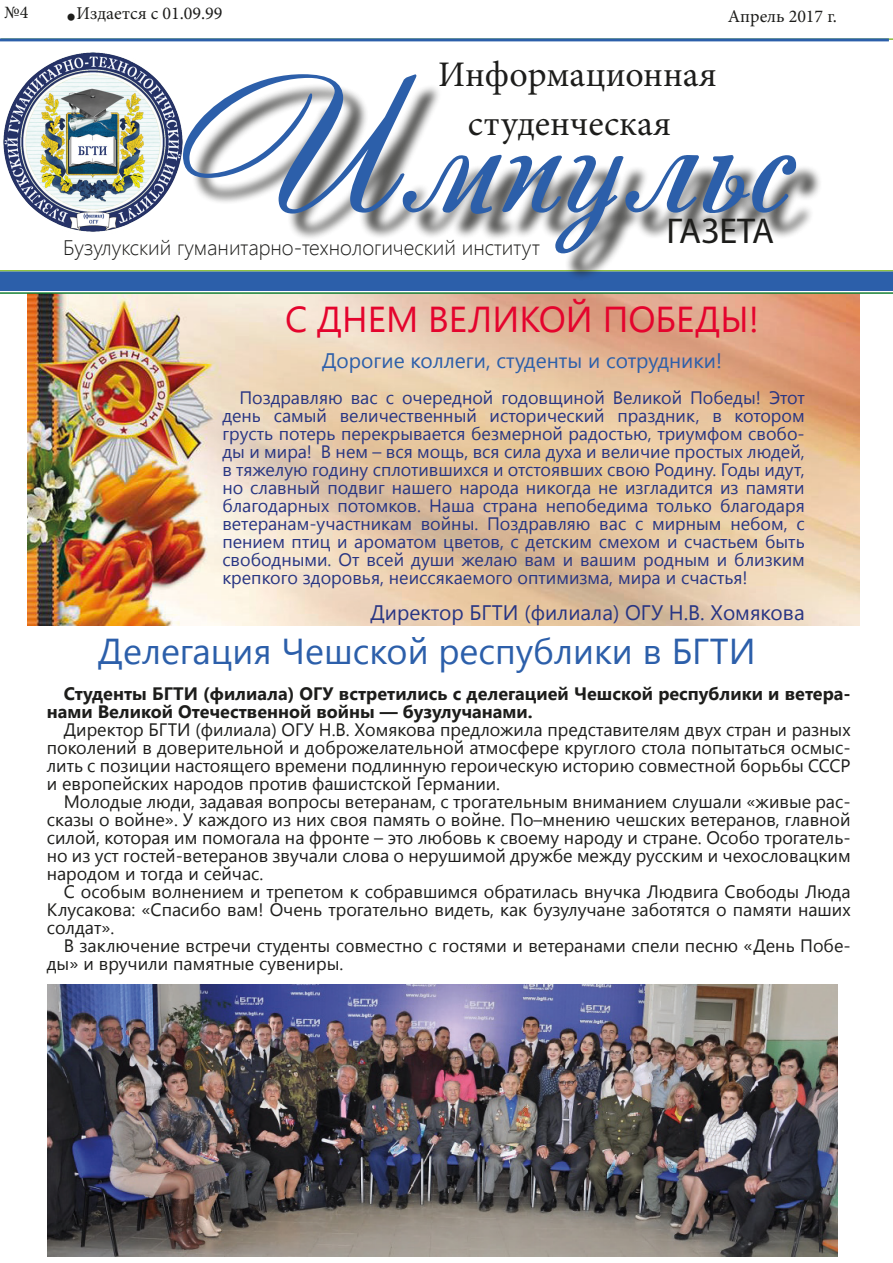
<style>
.page{position:relative;width:893px;height:1263px;background:#fff}
.page>*{position:absolute;margin:0;border:0;box-sizing:border-box;transform-origin:0 0}
.t1{font:184.5px "Andantinoscript";color:#2c5faa}
.t2{font:36px "Segoe UI";color:#2c5faa}
.t3{font:36px "Minion Pro";color:#1d1d1b}
.t4{font:36px "Segoe UI";color:#e4042d}
.t5{font:36px "Myriad Pro";color:#1d1d1b}
.t6{font:300 21px "Segoe UI";color:#1d1d1b}
.t7{font:21px "Segoe UI";color:#283583}
.t8{font:21px "Segoe UI";color:#2c5faa}
.t9{font:18px/18px "Segoe UI";color:#1d1d1b;text-align:justify}
.t10{font:18px/18px "Segoe UI";color:#283583;text-align:justify}
.t11{font:700 18px/18px "Segoe UI";color:#1d1d1b}
.t12{font:18px "Minion Pro";color:#1d1d1b}
</style>
<div class="page">
<img style="left:27px;top:294px;width:832px;height:331px">
<hr style="left:0;top:270px;width:893px;height:2px;background:#8abe3a">
<div style="left:0;top:271px;width:893px;height:20px;background:#2c5faa"></div>
<hr style="left:1px;top:38px;width:892px;height:2px;background:#8abe3a">
<hr style="left:0;top:38px;width:889px;height:3px;background:#2c5faa">
<img style="left:3px;top:52px;width:180px;height:180px">
<div style="left:192px;top:83px;width:631px;height:197px;background:#1d1d1b;opacity:.75"></div>
<hr style="left:0;top:292px;width:893px;height:2px;background:#167f35">
<img style="left:47px;top:984px;width:791px;height:272px">
<p class="t12" style="left:4px;top:0;width:26px">№4</p>
<p class="t12" style="left:728px;top:4px;width:111px">Апрель 2017 г.</p>
<p class="t12" style="left:77px;top:2px;width:148px">Издается с 01.09.99</p>
<p class="t3" style="left:438px;top:50px;width:280px">Информационная</p>
<p class="t3" style="left:468px;top:99px;width:205px">студенческая</p>
<p class="t1" style="left:176px;top:31px;width:624px">Импульс</p>
<p class="t5" style="left:666px;top:209px;width:109px">ГАЗЕТА</p>
<p class="t6" style="left:63px;top:233px;width:478px">Бузулукский гуманитарно-технологический институт</p>
<p class="t4" style="left:285px;top:294px;width:475px">С ДНЕМ ВЕЛИКОЙ ПОБЕДЫ!</p>
<p class="t8" style="left:322px;top:346px;width:402px">Дорогие коллеги, студенты и сотрудники!</p>
<p class="t10" style="left:222px;top:387px;width:584px;text-indent:17px">Поздравляю вас с очередной годовщиной Великой Победы! Этот день самый величественный исторический праздник, в котором грусть потерь перекрывается безмерной радостью, триумфом свобо&shy;ды и мира! В нем – вся мощь, вся сила духа и величие простых людей, в тяжелую годину сплотившихся и отстоявших свою Родину. Годы идут, но славный подвиг нашего народа никогда не изгладится из памяти благодарных потомков. Наша страна непобедима только благодаря ветеранам-участникам войны. Поздравляю вас с мирным небом, с пением птиц и ароматом цветов, с детским смехом и счастьем быть свободными. От всей души желаю вам и вашим родным и близким крепкого здоровья, неиссякаемого оптимизма, мира и счастья!</p>
<p class="t7" style="left:370px;top:598px;width:436px">Директор БГТИ (филиала) ОГУ Н.В. Хомякова</p>
<p class="t2" style="left:98px;top:626px;width:659px">Делегация Чешской республики в БГТИ</p>
<p class="t11" style="left:47px;top:683px;width:805px;text-indent:17px">Студенты БГТИ (филиала) ОГУ встретились с делегацией Чешской республики и ветера&shy;нами Великой Отечественной войны — бузулучанами.</p>
<p class="t9" style="left:47px;top:720px;width:805px;text-indent:17px">Директор БГТИ (филиала) ОГУ Н.В. Хомякова предложила представителям двух стран и разных поколений в доверительной и доброжелательной атмосфере круглого стола попытаться осмыс&shy;лить с позиции настоящего времени подлинную героическую историю совместной борьбы СССР и европейских народов против фашистской Германии.</p>
<p class="t9" style="left:47px;top:792px;width:805px;text-indent:17px">Молодые люди, задавая вопросы ветеранам, с трогательным вниманием слушали «живые рас&shy;сказы о войне». У каждого из них своя память о войне. По–мнению чешских ветеранов, главной силой, которая им помогала на фронте – это любовь к своему народу и стране. Особо трогатель&shy;но из уст гостей-ветеранов звучали слова о нерушимой дружбе между русским и чехословацким народом и тогда и сейчас.</p>
<p class="t9" style="left:47px;top:882px;width:805px;text-indent:17px">С особым волнением и трепетом к собравшимся обратилась внучка Людвига Свободы Люда Клусакова: «Спасибо вам! Очень трогательно видеть, как бузулучане заботятся о памяти наших солдат».</p>
<p class="t9" style="left:47px;top:936px;width:805px;text-indent:17px">В заключение встречи студенты совместно с гостями и ветеранами спели песню «День Побе&shy;ды» и вручили памятные сувениры.</p>
</div>
